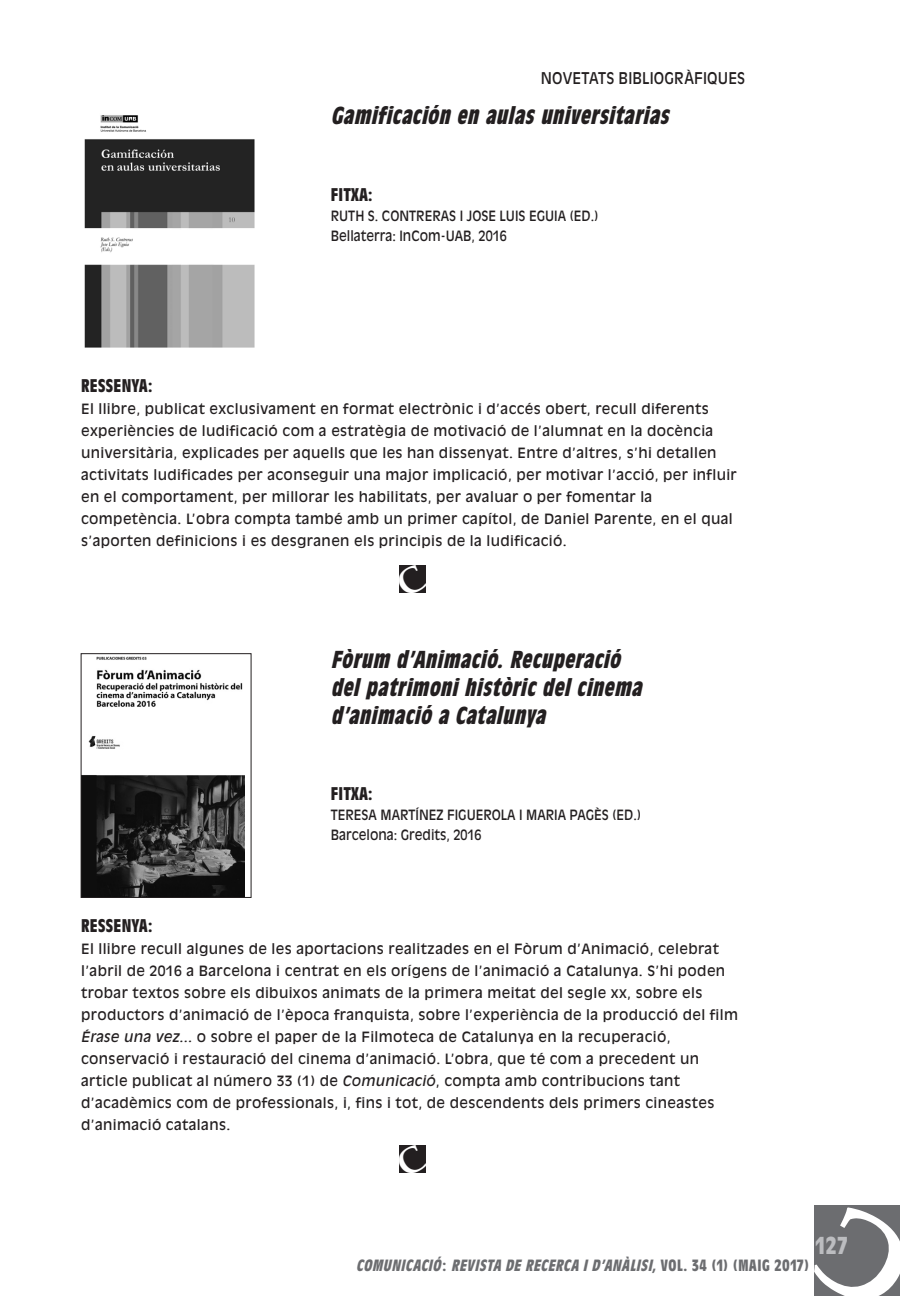
<style>
.page{position:relative;width:900px;height:1296px;background:#fff}
.page>*{position:absolute;margin:0;border:0;box-sizing:border-box;transform-origin:0 0}
.t1{font:italic 700 condensed 24px/28px "Antique Olive";color:#231f20}
.t2{font:700 condensed 24px "Antique Olive";color:#bcbdc0}
.t3{font:700 condensed 18px "Antique Olive";letter-spacing:.025em;color:#231f20}
.t4{font:italic 700 condensed 16px "Antique Olive";color:#6c6d70}
.t5{font:16px "Antique Olive";letter-spacing:.01em;color:#231f20;scale:.9 1}
.t6{font:14px/22px "Antique Olive";letter-spacing:.025em;color:#231f20}
.t7{font:14px/20px "Antique Olive";color:#231f20;scale:.9 1}
.t8{font:14px "Antique Olive";letter-spacing:.025em;color:#231f20;scale:.9 1}
.s1{font-style:italic}
.s2{font-style:normal}
</style>
<div class="page">
<img style="left:84px;top:115px;width:171px;height:233px">
<img style="left:83px;top:656px;width:161px;height:240px">
<div style="left:81px;top:653px;width:170px;height:245px;border:1px solid #231f20"></div>
<div style="left:814px;top:1205px;width:86px;height:91px;background:#6c6d70"></div>
<svg style="left:399px;top:565px;width:27px;height:28px"></svg>
<svg style="left:399px;top:1145px;width:27px;height:28px"></svg>
<p class="t5" style="left:540px;top:69px;width:12px">NOVE</p>
<p class="t5" style="left:581px;top:69px;width:162px">TATS BIBLIOGRÀFIQUES</p>
<h1 class="t1" style="left:330px;top:101px;width:344px">Gamificación en aulas universitarias</h1>
<p class="t3" style="left:330px;top:184px;width:43px">FITXA:</p>
<p class="t8" style="left:330px;top:207px;width:167px">RUTH S. CONTRERAS I JOSE</p>
<p class="t7" style="left:330px;top:205px;width:299px;text-indent:169px">LUIS EGUIA (E D.)<br>Bellaterra: I nCom-UAB, 2016</p>
<p class="t3" style="left:81px;top:376px;width:73px">RESSENYA:</p>
<p class="t6" style="left:81px;top:397px;width:657px">E l llibre, publicat exclusivament en format electrònic i d’accés obert, recull diferents experiències de ludificació com a estratègia de motivació de l’alumnat en la docència universitària, explicades per aquells que les han dissenyat. E ntre d’altres, s’hi detallen activitats ludificades per aconseguir una major implicació, per motivar l’acció, per influir en el comportament, per millorar les habilitats, per avaluar o per fomentar la competència. L’obra compta també amb un primer capítol, de Daniel Parente, en el qual s’aporten definicions i es desgranen els principis de la ludificació.</p>
<h1 class="t1" style="left:330px;top:645px;width:317px">Fòrum d’Animació. Recuperació del patrimoni històric del cinema d’animació a Catalunya</h1>
<p class="t3" style="left:330px;top:784px;width:43px">FITXA:</p>
<p class="t8" style="left:330px;top:807px;width:17px">TERES</p>
<p class="t8" style="left:368px;top:807px;width:61px">A MARTÍNEZ</p>
<p class="t8" style="left:447px;top:807px;width:32px">FIGUERO</p>
<p class="t8" style="left:500px;top:807px;width:157px">LA I MARIA PAGÈS (E D.)</p>
<p class="t7" style="left:330px;top:825px;width:169px">Barcelona: Gredits, 2016</p>
<p class="t3" style="left:81px;top:915px;width:73px">RESSENYA:</p>
<p class="t6" style="left:81px;top:937px;width:658px">El llibre recull algunes de les aportacions realitzades en el Fòrum d’Animació, celebrat l’abril de 2016 a Barcelona i centrat en els orígens de l’animació a Catalunya. S’hi poden trobar textos sobre els dibuixos animats de la primera meitat del segle xx, sobre els productors d’animació de l’època franquista, sobre l’experiència de la producció del film <span class="s1">ÉRASE UNA VEZ...</span> o sobre el paper de la Filmoteca de Catalunya en la recuperació, conservació i restauració del cinema d’animació. L’obra, que té com a precedent un article publicat al número 33 (1) de <span class="s1">COMUNICACIÓ</span>, compta amb contribucions tant d’acadèmics com de professionals, i, fins i tot, de descendents dels primers cineastes d’animació catalans.</p>
<h1 class="t2" style="left:815px;top:1232px;width:33px">127</h1>
<p class="t4" style="left:356px;top:1257px;width:454px">COMUNICACIÓ<span class="s2">:</span> REVISTA DE RECERCA I D’ANÀLISI, <span class="s2">V ol . 3 4 ( 1 ) ( M A I G 2 0 1 7 )</span></p>
</div>
